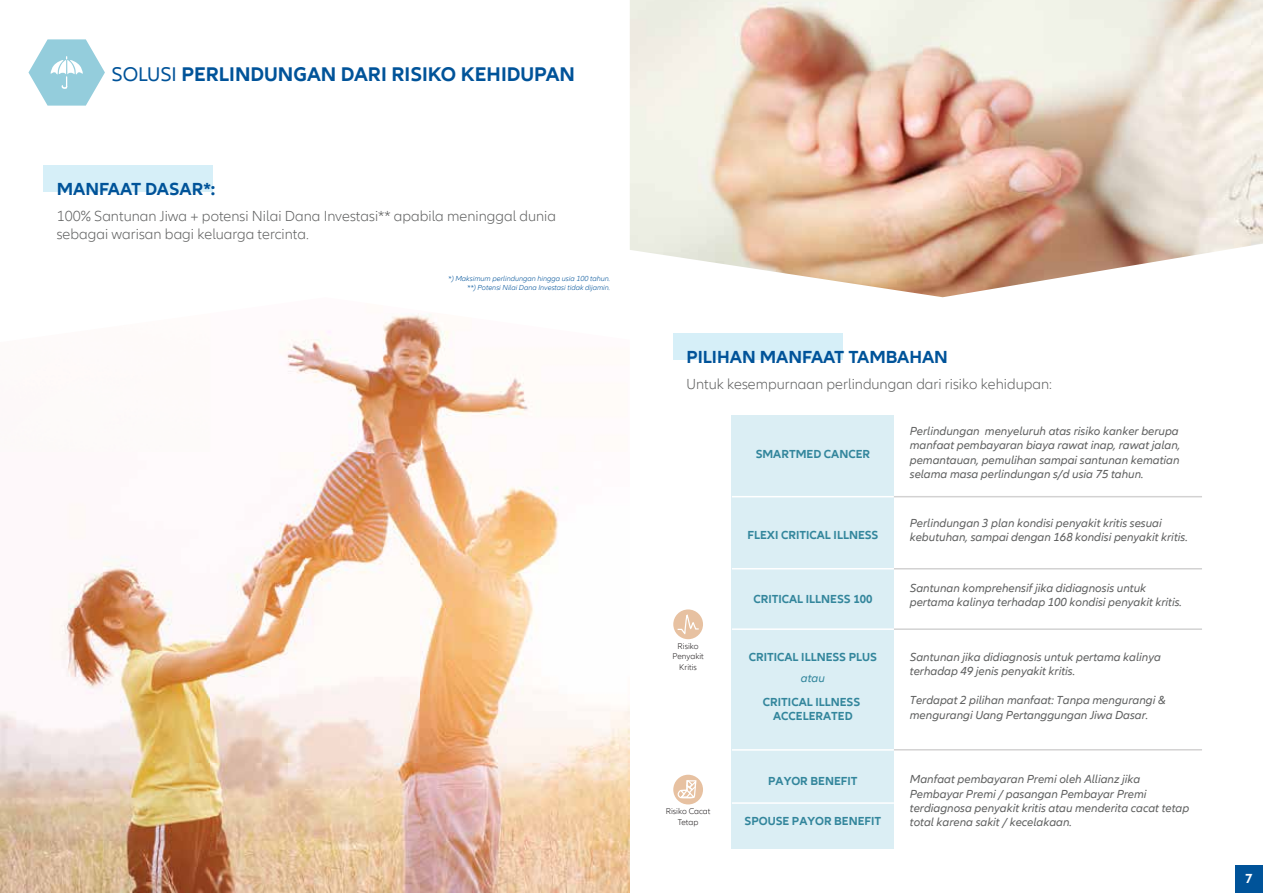
<style>
.page{position:relative;width:1263px;height:893px;background:#fff}
.page>*{position:absolute;margin:0;border:0;box-sizing:border-box;transform-origin:0 0}
.t1{font:700 20.4px "Allianz Neo";color:#005399}
.t2{font:700 18px "Allianz Neo";color:#005399}
.t3{font:300 15px/18px "Allianz Neo";color:#606161}
.t4{font:700 13.5px "Allianz Neo";color:#fff}
.t5{font:italic 12px/14.4px "Allianz Neo";color:#606161}
.t6{font:700 12px/14.4px "Allianz Neo";color:#33869c;text-align:center}
.t7{font:italic 12px "Allianz Neo";color:#33869c}
.t8{font:300 8.55px/10.4px "Allianz Neo";color:#231f20;text-align:center}
.t9{font:italic 300 7.5px/9px "Allianz Neo";color:#005399;text-align:right}
.s1{font-weight:400}
</style>
<div class="page">
<img style="left:630px;top:0;width:633px;height:297px">
<svg style="left:28px;top:39px;width:77px;height:67px"></svg>
<div style="left:673px;top:609px;width:30px;height:30px;background:#e7c1a1;border-radius:50%"></div>
<svg style="left:676px;top:614px;width:24px;height:20px"></svg>
<div style="left:673px;top:775px;width:30px;height:29px;background:#e7c1a1;border-radius:50%"></div>
<svg style="left:677px;top:779px;width:20px;height:26px"></svg>
<div style="left:1235px;top:865px;width:28px;height:28px;background:#005399"></div>
<div style="left:732px;top:415px;width:162px;height:433px;background:#dbeef4"></div>
<hr style="left:732px;top:496px;width:162px;height:1px;background:#fff">
<hr style="left:894px;top:496px;width:308px;height:1px;background:#d3d2d2">
<hr style="left:894px;top:568px;width:308px;height:1px;background:#d3d2d2">
<hr style="left:894px;top:628px;width:308px;height:2px;background:#d3d2d2">
<hr style="left:894px;top:749px;width:308px;height:1px;background:#d3d2d2">
<hr style="left:732px;top:568px;width:162px;height:1px;background:#fff">
<hr style="left:732px;top:628px;width:162px;height:2px;background:#fff">
<hr style="left:732px;top:749px;width:162px;height:2px;background:#fff">
<hr style="left:732px;top:802px;width:162px;height:2px;background:#fff">
<div style="left:44px;top:166px;width:169px;height:26px;background:#d6eff8"></div>
<div style="left:673px;top:333px;width:169px;height:27px;background:#d6eff8"></div>
<img style="left:0;top:556px;width:210px;height:337px">
<img style="left:210px;top:313px;width:211px;height:580px">
<img style="left:421px;top:316px;width:209px;height:577px">
<h1 class="t1" style="left:111px;top:62px;width:465px"><span class="s1">SOLUSI</span> PERLINDUNGAN DARI RISIKO KEHIDUPAN</h1>
<h2 class="t2" style="left:57px;top:179px;width:160px">MANFAAT DASAR*:</h2>
<p class="t3" style="left:57px;top:208px;width:501px">100% Santunan Jiwa + potensi Nilai Dana Investasi** apabila meninggal dunia sebagai warisan bagi keluarga tercinta.</p>
<p class="t9" style="left:448px;top:274px;width:163px">*) Maksimum perlindungan hingga usia 100 tahun. **) Potensi Nilai Dana Investasi tidak dijamin.</p>
<h2 class="t2" style="left:686px;top:346px;width:263px">PILIHAN MANFAAT TAMBAHAN</h2>
<p class="t3" style="left:686px;top:375px;width:367px">Untuk kesempurnaan perlindungan dari risiko kehidupan:</p>
<p class="t8" style="left:672px;top:641px;width:33px">Risiko<br>Penyakit<br>Kritis</p>
<p class="t8" style="left:666px;top:806px;width:46px">Risiko Cacat<br>Tetap</p>
<p class="t6" style="left:756px;top:447px;width:116px">SMARTMED CANCER</p>
<p class="t6" style="left:747px;top:528px;width:133px">FLEXI CRITICAL ILLNESS</p>
<p class="t6" style="left:753px;top:592px;width:121px">CRITICAL ILLNESS 100</p>
<p class="t6" style="left:749px;top:650px;width:130px">CRITICAL ILLNESS PLUS</p>
<p class="t7" style="left:801px;top:671px;width:26px">atau</p>
<p class="t6" style="left:763px;top:695px;width:99px">CRITICAL ILLNESS<br>ACCELERATED</p>
<p class="t6" style="left:768px;top:774px;width:91px">PAYOR BENEFIT</p>
<p class="t6" style="left:744px;top:814px;width:138px">SPOUSE PAYOR BENEFIT</p>
<p class="t5" style="left:910px;top:424px;width:272px">Perlindungan menyeluruh atas risiko kanker berupa manfaat pembayaran biaya rawat inap, rawat jalan, pemantauan, pemulihan sampai santunan kematian selama masa perlindungan s/d usia 75 tahun.</p>
<p class="t5" style="left:910px;top:516px;width:280px">Perlindungan 3 plan kondisi penyakit kritis sesuai kebutuhan, sampai dengan 168 kondisi penyakit kritis.</p>
<p class="t5" style="left:910px;top:581px;width:274px">Santunan komprehensif jika didiagnosis untuk pertama kalinya terhadap 100 kondisi penyakit kritis.</p>
<p class="t5" style="left:910px;top:650px;width:253px">Santunan jika didiagnosis untuk pertama kalinya terhadap 49 jenis penyakit kritis.</p>
<p class="t5" style="left:910px;top:693px;width:257px">Terdapat 2 pilihan manfaat: Tanpa mengurangi &amp; mengurangi Uang Pertanggungan Jiwa Dasar.</p>
<p class="t5" style="left:910px;top:772px;width:281px">Manfaat pembayaran Premi oleh Allianz jika Pembayar Premi / pasangan Pembayar Premi terdiagnosa penyakit kritis atau menderita cacat tetap total karena sakit / kecelakaan.</p>
<p class="t4" style="left:1245px;top:870px;width:9px">7</p>
</div>
